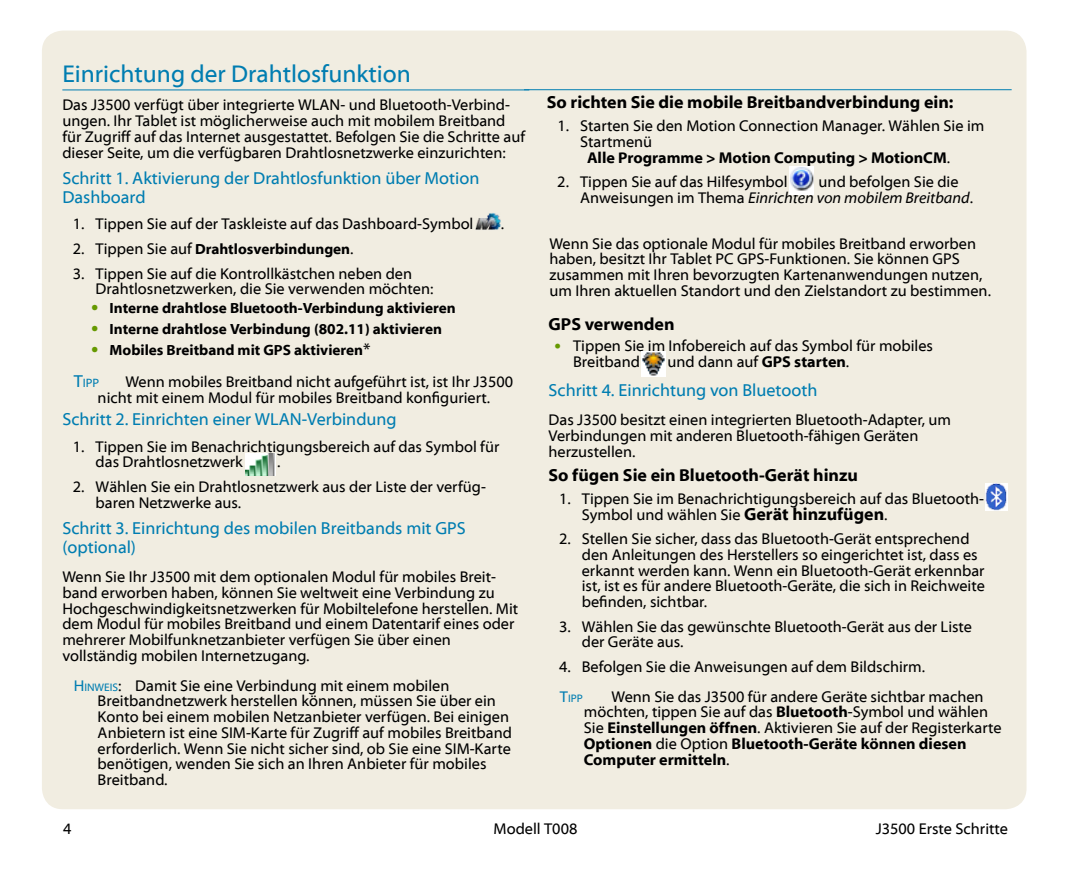
<style>
.page{position:relative;width:1071px;height:882px;background:#fff}
.page>*{position:absolute;margin:0;border:0;box-sizing:border-box;transform-origin:0 0}
.t1{font:24.5px "Myriad Web Pro";color:#007db1}
.t2{font:17.5px/19.2px "Myriad Web Pro";color:#007db1}
.t3{font:700 17.5px "Myriad Web Pro";color:#000}
.t4{font:15.75px/15.8px "Myriad Web Pro";color:#000}
.t5{font:700 15.75px "Myriad Web Pro";color:#000}
.t6{font:700 14.88px "Myriad Web Pro";color:#000}
.t7{font:12.25px "Myriad Web Pro";color:#007db1}
.t8{font:11.03px "Myriad Web Pro";color:#007db1}
.s1{font-weight:400;font-size:15.75px}
.s2{font-family:"Calibri";font-weight:400;font-size:17.5px;color:#690}
.s3{font-weight:400;font-size:17.5px;color:#690}
.s4{font-weight:400;font-size:17.5px}
.s5{font-size:17.5px}
.s6{color:#007db1}
.s7{font-size:11.03px;color:#007db1}
.s8{font-weight:400}
.s9{font-style:italic}
.s10{font-family:"Calibri";color:#690}
.s11{color:#690}
.s12{font-weight:700}
.s13{font-weight:700;font-size:17.5px}
.s14{font-size:15.75px}
</style>
<div class="page">
<div style="left:42px;top:31px;width:985px;height:778px;background:#f1ede1;border-radius:21px"></div>
<hr style="left:62px;top:89px;width:467px;height:1px;background:#007db1">
<img style="left:246px;top:453px;width:29px;height:22px">
<img style="left:475px;top:213px;width:26px;height:17px">
<img style="left:789px;top:166px;width:25px;height:28px">
<img style="left:641px;top:352px;width:24px;height:24px">
<img style="left:985px;top:484px;width:22px;height:27px">
<hr style="left:524px;top:89px;width:488px;height:1px;background:#007db1">
<h1 class="t1" style="left:62px;top:60px;width:350px">Einrichtung der Drahtlosfunktion</h1>
<p class="t4" style="left:62px;top:98px;width:464px">Das J3500 verfügt über integrierte WLAN- und Bluetooth-Verbind&shy;ungen. Ihr Tablet ist möglicherweise auch mit mobilem Breitband für Zugriff auf das Internet ausgestattet. Befolgen Sie die Schritte auf dieser Seite, um die verfügbaren Drahtlosnetzwerke einzurichten:</p>
<p class="t2" style="left:62px;top:169px;width:419px">Schritt 1. Aktivierung der Drahtlosfunktion über Motion<br>Dashboard</p>
<p class="t4" style="left:73px;top:217px;width:402px">1. Tippen Sie auf der Taskleiste auf das Dashboard-Symbol</p>
<p class="t4" style="left:501px;top:217px;width:5px">.</p>
<p class="t6" style="left:73px;top:241px;width:282px"><span class="s1">2. Tippen Sie auf</span> Drahtlosverbindungen<span class="s1">.</span></p>
<p class="t4" style="left:96px;top:266px;width:339px;text-indent:-23px">3. Tippen Sie auf die Kontrollkästchen neben den<br>Drahtlosnetzwerken, die Sie verwenden möchten:</p>
<p class="t6" style="left:90px;top:300px;width:367px"><span class="s2">•</span><span class="s3">•</span> Interne drahtlose Bluetooth-Verbindung aktivieren</p>
<p class="t6" style="left:90px;top:321px;width:353px"><span class="s2">•</span><span class="s3">•</span> Interne drahtlose Verbindung (802.11) aktivieren</p>
<p class="t6" style="left:90px;top:342px;width:282px"><span class="s2">•</span><span class="s3">•</span> Mobiles Breitband mit GPS aktivieren<span class="s4">*</span></p>
<p class="t7" style="left:74px;top:376px;width:27px"><span class="s5">T</span>IPP</p>
<p class="t4" style="left:98px;top:374px;width:417px;text-indent:28px">Wenn mobiles Breitband nicht aufgeführt ist, ist Ihr J3500 nicht mit einem Modul für mobiles Breitband konfiguriert.</p>
<p class="t2" style="left:62px;top:410px;width:336px">Schritt 2. Einrichten einer WLAN-Verbindung</p>
<p class="t4" style="left:96px;top:439px;width:405px;text-indent:-23px">1. Tippen Sie im Benachrichtigungsbereich auf das Symbol für das Drahtlosnetzwerk</p>
<p class="t4" style="left:277px;top:455px;width:5px">.</p>
<p class="t4" style="left:96px;top:479px;width:392px;text-indent:-23px">2. Wählen Sie ein Drahtlosnetzwerk aus der Liste der verfüg&shy;baren Netzwerke aus.</p>
<p class="t2" style="left:62px;top:519px;width:405px">Schritt 3. Einrichtung des mobilen Breitbands mit GPS (optional)</p>
<p class="t4" style="left:62px;top:569px;width:457px">Wenn Sie Ihr J3500 mit dem optionalen Modul für mobiles Breit&shy;band erworben haben, können Sie weltweit eine Verbindung zu Hochgeschwindigkeitsnetzwerken für Mobiltelefone herstellen. Mit dem Modul für mobiles Breitband und einem Datentarif eines oder mehrerer Mobilfunknetzanbieter verfügen Sie über einen vollständig mobilen Internetzugang.</p>
<p class="t4" style="left:98px;top:678px;width:416px;text-indent:-24px"><span class="s6">H</span><span class="s7">INWEIS</span>: Damit Sie eine Verbindung mit einem mobilen Breitbandnetzwerk herstellen können, müssen Sie über ein Konto bei einem mobilen Netzanbieter verfügen. Bei einigen Anbietern ist eine SIM-Karte für Zugriff auf mobiles Breitband erforderlich. Wenn Sie nicht sicher sind, ob Sie eine SIM-Karte benötigen, wenden Sie sich an Ihren Anbieter für mobiles Breitband.</p>
<p class="t3" style="left:547px;top:93px;width:408px">So richten Sie die mobile Breitbandverbindung ein:</p>
<p class="t4" style="left:557px;top:118px;width:429px">1. Starten Sie den Motion Connection Manager. Wählen Sie im</p>
<p class="t4" style="left:580px;top:134px;width:74px">Startmenü</p>
<p class="t5" style="left:587px;top:149px;width:365px">Alle Programme &gt; Motion Computing &gt; MotionCM<span class="s8">.</span></p>
<p class="t4" style="left:557px;top:174px;width:232px">2. Tippen Sie auf das Hilfesymbol</p>
<p class="t4" style="left:580px;top:174px;width:394px;text-indent:239px">und befolgen Sie die<br>Anweisungen im Thema <span class="s9">Einrichten von mobilem Breitband</span>.</p>
<p class="t4" style="left:549px;top:236px;width:443px">Wenn Sie das optionale Modul für mobiles Breitband erworben haben, besitzt Ihr Tablet PC GPS-Funktionen. Sie können GPS zusammen mit Ihren bevorzugten Kartenanwendungen nutzen, um Ihren aktuellen Standort und den Zielstandort zu bestimmen.</p>
<p class="t3" style="left:549px;top:315px;width:127px">GPS verwenden</p>
<p class="t4" style="left:573px;top:338px;width:362px;text-indent:-19px"><span class="s10">•</span><span class="s11">•</span> Tippen Sie im Infobereich auf das Symbol für mobiles<br>Breitband</p>
<p class="t4" style="left:667px;top:354px;width:183px">und dann auf <span class="s12">GPS starten</span>.</p>
<p class="t2" style="left:549px;top:381px;width:270px">Schritt 4. Einrichtung von Bluetooth</p>
<p class="t4" style="left:549px;top:412px;width:404px">Das J3500 besitzt einen integrierten Bluetooth-Adapter, um<br>Verbindungen mit anderen Bluetooth-fähigen Geräten herzustellen.</p>
<p class="t3" style="left:549px;top:466px;width:311px">So fügen Sie ein Bluetooth-Gerät hinzu</p>
<p class="t4" style="left:582px;top:491px;width:404px;text-indent:-23px">1. Tippen Sie im Benachrichtigungsbereich auf das Bluetooth-<br>Symbol und wählen Sie <span class="s13">Gerät hinzufügen</span>.</p>
<p class="t4" style="left:582px;top:531px;width:405px;text-indent:-23px">2. Stellen Sie sicher, dass das Bluetooth-Gerät entsprechend den Anleitungen des Herstellers so eingerichtet ist, dass es erkannt werden kann. Wenn ein Bluetooth-Gerät erkennbar ist, ist es für andere Bluetooth-Geräte, die sich in Reichweite befinden, sichtbar.</p>
<p class="t4" style="left:582px;top:619px;width:392px;text-indent:-23px">3. Wählen Sie das gewünschte Bluetooth-Gerät aus der Liste der Geräte aus.</p>
<p class="t4" style="left:559px;top:659px;width:368px">4. Befolgen Sie die Anweisungen auf dem Bildschirm.</p>
<p class="t8" style="left:560px;top:692px;width:25px"><span class="s14">T</span>IPP</p>
<p class="t4" style="left:584px;top:689px;width:419px;text-indent:28px">Wenn Sie das J3500 für andere Geräte sichtbar machen möchten, tippen Sie auf das <span class="s12">Bluetooth</span>-Symbol und wählen Sie <span class="s12">Einstellungen öffnen</span>. Aktivieren Sie auf der Registerkarte <span class="s12">Optionen</span> die Option <span class="s12">Bluetooth-Geräte können diesen Computer ermitteln</span>.</p>
<p class="t4" style="left:63px;top:822px;width:10px">4</p>
<p class="t4" style="left:494px;top:822px;width:85px">Modell T008</p>
<p class="t4" style="left:876px;top:822px;width:134px">J3500 Erste Schritte</p>
</div>
